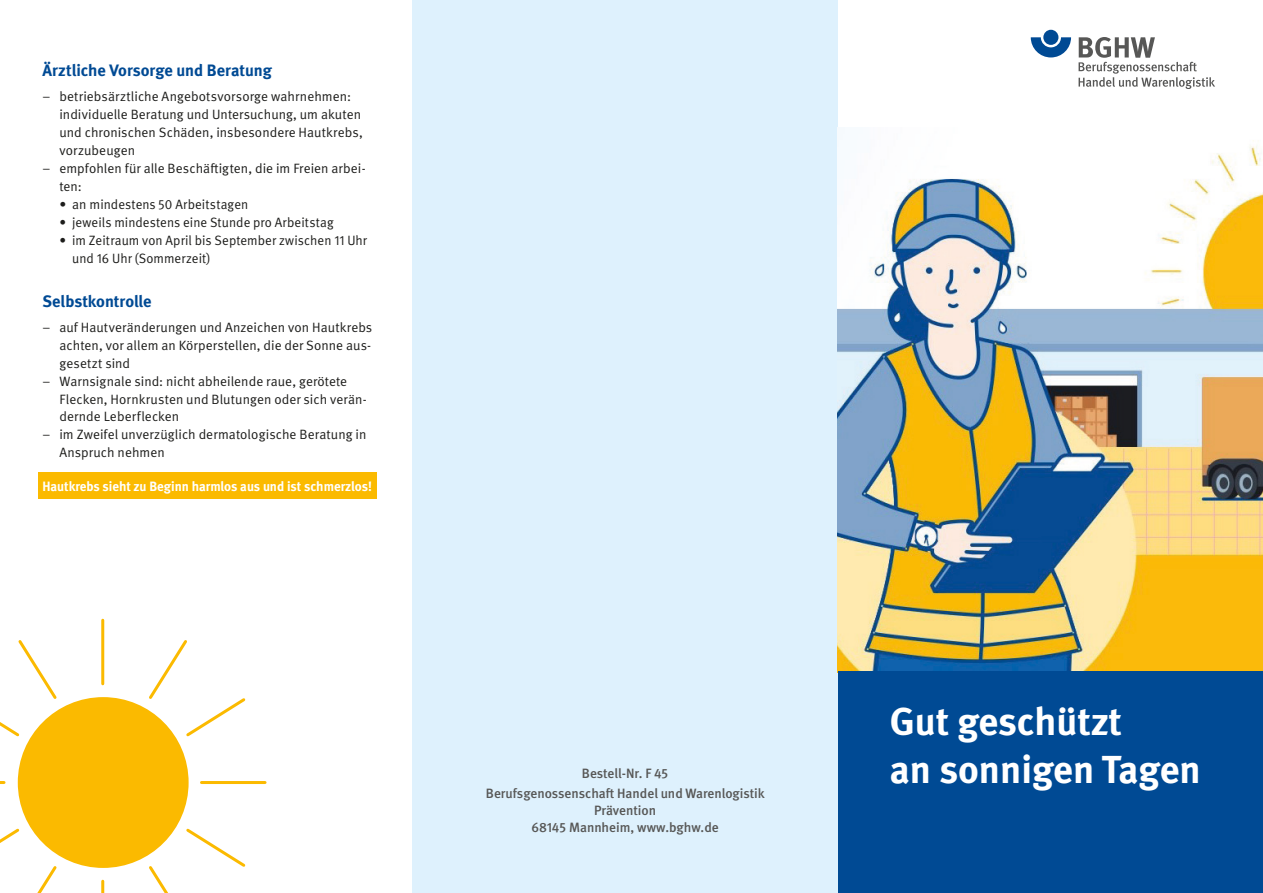
<style>
.page{position:relative;width:1263px;height:893px;background:#fff}
.page>*{position:absolute;margin:0;border:0;box-sizing:border-box;transform-origin:0 0}
.t1{font:700 39px/48px "DGUV Meta";color:#fff}
.t2{font:700 16.5px "DGUV Meta";color:#004a94}
.t3{font:13.5px/18px "DGUV Meta";letter-spacing:.005em;color:#1d1d1b}
.t4{font:500 13.5px/20.2px "DGUV Meta";color:#575756;text-align:center}
.t5{font:700 13.5px "DGUV Meta";color:#fff}
</style>
<div class="page">
<hr style="left:201px;top:781px;width:64px;height:3px;background:#fbba00">
<hr style="left:101px;top:620px;width:3px;height:64px;background:#fbba00">
<div style="left:412px;top:0;width:426px;height:893px;background:#def1fd"></div>
<div style="left:38px;top:473px;width:338px;height:26px;background:#fbba00"></div>
<div style="left:19px;top:698px;width:169px;height:169px;background:#fbba00;border-radius:50%"></div>
<svg style="left:101px;top:881px;width:3px;height:12px"></svg>
<svg style="left:0;top:781px;width:4px;height:3px"></svg>
<svg style="left:0;top:640px;width:59px;height:99px"></svg>
<svg style="left:146px;top:826px;width:100px;height:67px"></svg>
<svg style="left:0;top:826px;width:59px;height:67px"></svg>
<svg style="left:146px;top:640px;width:100px;height:99px"></svg>
<svg style="left:1031px;top:37px;width:40px;height:20px"></svg>
<div style="left:1043px;top:30px;width:15px;height:15px;background:#004a94;border-radius:50%"></div>
<svg style="left:1078px;top:37px;width:137px;height:52px"></svg>
<img style="left:838px;top:140px;width:425px;height:531px">
<div style="left:838px;top:671px;width:425px;height:222px;background:#004a94"></div>
<h2 class="t2" style="left:42px;top:61px;width:231px">Ärztliche Vorsorge und Beratung</h2>
<p class="t3" style="left:59px;top:87px;width:305px;text-indent:-17px">– betriebsärztliche Angebotsvorsorge wahrnehmen: individuelle Beratung und Untersuchung, um akuten und chronischen Schäden, insbesondere Hautkrebs, vorzubeugen</p>
<p class="t3" style="left:59px;top:159px;width:308px;text-indent:-17px">– empfohlen für alle Beschäfigten, die im Freien arbei&shy;ten:</p>
<p class="t3" style="left:59px;top:195px;width:190px">• an mindestens 50 Arbeitstagen</p>
<p class="t3" style="left:59px;top:213px;width:276px">• jeweils mindestens eine Stunde pro Arbeitstag</p>
<p class="t3" style="left:72px;top:231px;width:296px;text-indent:-13px">• im Zeitraum von April bis September zwischen 11 Uhr und 16 Uhr (Sommerzeit)</p>
<h2 class="t2" style="left:42px;top:292px;width:111px">Selbstkontrolle</h2>
<p class="t3" style="left:59px;top:318px;width:314px;text-align:justify;text-indent:-17px">– auf Hautveränderungen und Anzeichen von Hautkrebs achten, vor allem an Körperstellen, die der Sonne aus&shy;gesetzt sind</p>
<p class="t3" style="left:59px;top:372px;width:309px;text-indent:-17px">– Warnsignale sind: nicht abheilende raue, gerötete<br>Flecken, Hornkrusten und Blutungen oder sich verän&shy;dernde Leberflecken</p>
<p class="t3" style="left:59px;top:426px;width:308px;text-indent:-17px">– im Zweifel unverzüglich dermatologische Beratung in<br>Anspruch nehmen</p>
<p class="t5" style="left:42px;top:478px;width:331px">Hautkrebs sieht zu Beginn harmlos aus und ist schmerzlos!</p>
<p class="t4" style="left:486px;top:763px;width:280px">Bestell-Nr. F 45<br>Berufsgenossenschaf Handel und Warenlogistik</p>
<p class="t4" style="left:531px;top:802px;width:189px;line-height:17.2px">Prävention<br>68145 Mannheim, www.bghw.de</p>
<h1 class="t1" style="left:890px;top:699px;width:312px">Gut geschützt<br>an sonnigen Tagen</h1>
</div>
